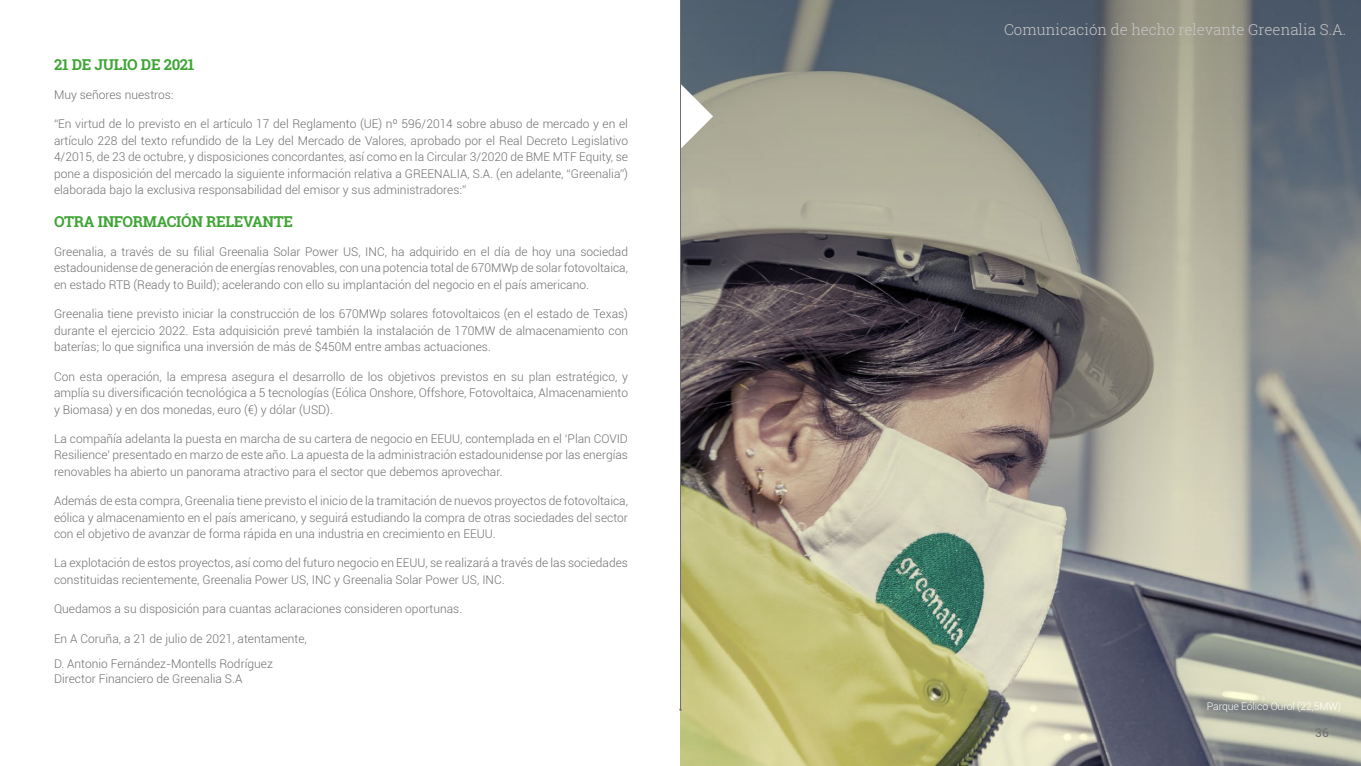
<style>
.page{position:relative;width:1361px;height:766px;background:#fff}
.page>*{position:absolute;margin:0;border:0;box-sizing:border-box;transform-origin:0 0}
.t1{font:300 15px "Roboto Slab";color:#c6c6c6}
.t2{font:700 15px "Roboto Slab";letter-spacing:-.02em;color:#3fa535}
.t3{font:300 12px/16.5px "Roboto";color:#706f6f;text-align:justify}
.t4{font:12px "Roboto";color:#706f6f}
.t5{font:300 10.5px "Roboto";letter-spacing:-.01em;color:#fff}
</style>
<div class="page">
<img style="left:681px;top:0;width:680px;height:765px">
<svg style="left:679px;top:4px;width:34px;height:761px;background:#9b9a81"></svg>
<hr style="left:680px;top:0;width:1px;height:709px;background:#706f6f">
<p class="t2" style="left:54px;top:54px;width:142px">21 DE JULIO DE 2021</p>
<p class="t3" style="left:54px;top:86px;width:121px">Muy señores nuestros:</p>
<p class="t3" style="left:54px;top:115px;width:575px">“En virtud de lo previsto en el artículo 17 del Reglamento (UE) nº 596/2014 sobre abuso de mercado y en el artículo 228 del texto refundido de la Ley del Mercado de Valores, aprobado por el Real Decreto Legislativo 4/2015, de 23 de octubre, y disposiciones concordantes, así como en la Circular 3/2020 de BME MTF Equity, se pone a disposición del mercado la siguiente información relativa a GREENALIA, S.A. (en adelante, “Greenalia”) elaborada bajo la exclusiva responsabilidad del emisor y sus administradores:”</p>
<p class="t2" style="left:54px;top:211px;width:241px">OTRA INFORMACIÓN RELEVANTE</p>
<p class="t3" style="left:54px;top:243px;width:575px">Greenalia, a través de su filial Greenalia Solar Power US, INC, ha adquirido en el día de hoy una sociedad estadounidense de generación de energías renovables, con una potencia total de 670MWp de solar fotovoltaica, en estado RTB (Ready to Build); acelerando con ello su implantación del negocio en el país americano.</p>
<p class="t3" style="left:54px;top:305px;width:575px">Greenalia tiene previsto iniciar la construcción de los 670MWp solares fotovoltaicos (en el estado de Texas) durante el ejercicio 2022. Esta adquisición prevé también la instalación de 170MW de almacenamiento con baterías; lo que significa una inversión de más de $450M entre ambas actuaciones.</p>
<p class="t3" style="left:54px;top:367px;width:575px">Con esta operación, la empresa asegura el desarrollo de los objetivos previstos en su plan estratégico, y amplía su diversificación tecnológica a 5 tecnologías (Eólica Onshore, Offshore, Fotovoltaica, Almacenamiento y Biomasa) y en dos monedas, euro (€) y dólar (USD).</p>
<p class="t3" style="left:54px;top:430px;width:575px">La compañía adelanta la puesta en marcha de su cartera de negocio en EEUU, contemplada en el ‘Plan COVID Resilience’ presentado en marzo de este año. La apuesta de la administración estadounidense por las energías renovables ha abierto un panorama atractivo para el sector que debemos aprovechar.</p>
<p class="t3" style="left:54px;top:492px;width:575px">Además de esta compra, Greenalia tiene previsto el inicio de la tramitación de nuevos proyectos de fotovoltaica, eólica y almacenamiento en el país americano, y seguirá estudiando la compra de otras sociedades del sector con el objetivo de avanzar de forma rápida en una industria en crecimiento en EEUU.</p>
<p class="t3" style="left:54px;top:554px;width:575px">La explotación de estos proyectos, así como del futuro negocio en EEUU, se realizará a través de las sociedades constituidas recientemente, Greenalia Power US, INC y Greenalia Solar Power US, INC.</p>
<p class="t3" style="left:54px;top:600px;width:410px">Quedamos a su disposición para cuantas aclaraciones consideren oportunas.</p>
<p class="t3" style="left:54px;top:625px;width:254px;line-height:25.3px">En A Coruña, a 21 de julio de 2021, atentamente,<br>D. Antonio Fernández-Montells Rodríguez</p>
<p class="t3" style="left:54px;top:669px;width:190px">Director Financiero de Greenalia S.A</p>
<p class="t1" style="left:1004px;top:19px;width:344px">Comunicación de hecho relevante Greenalia S.A.</p>
<p class="t5" style="left:1206px;top:698px;width:136px">Parque Eólico Ourol (22,5MW)</p>
<p class="t4" style="left:1315px;top:723px;width:15px">36</p>
</div>
